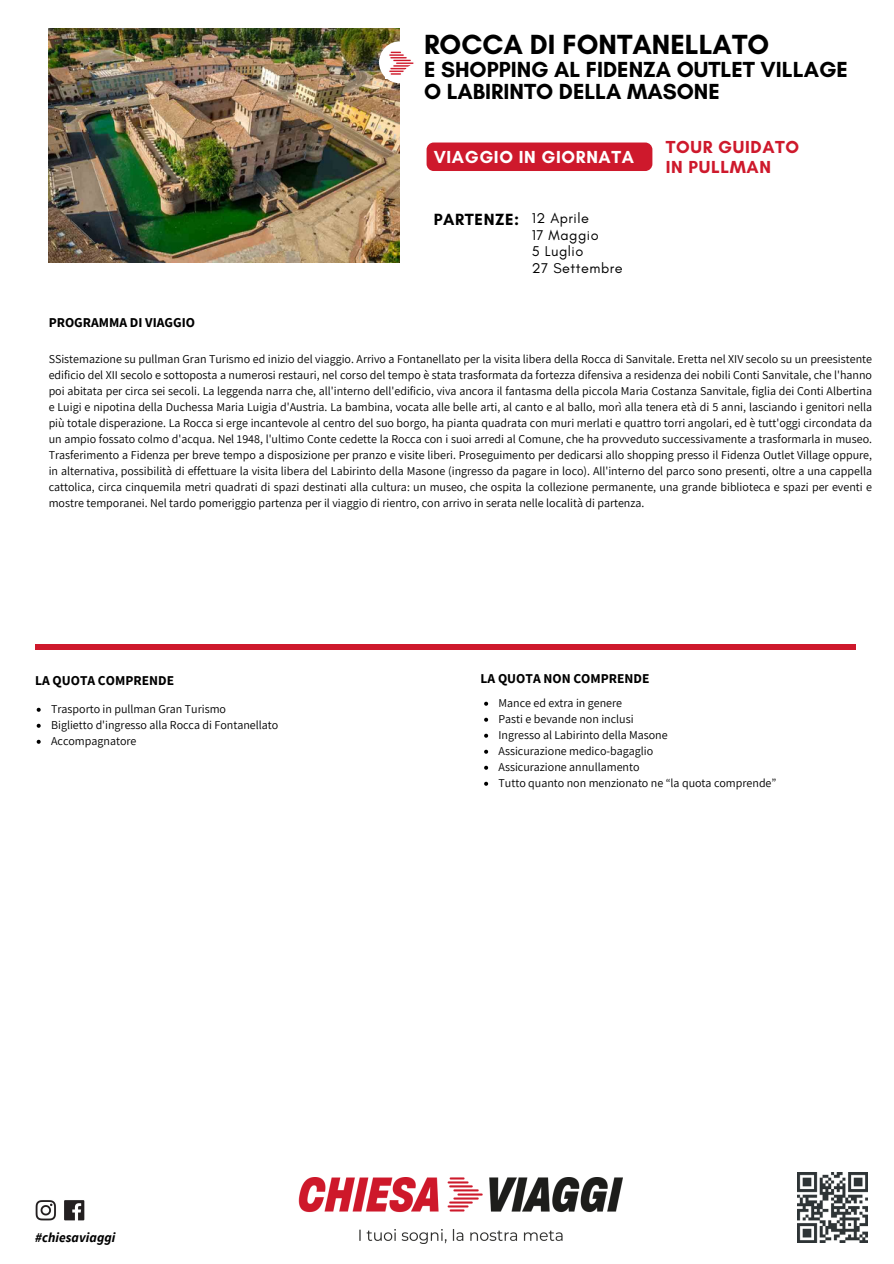
<style>
.page{position:relative;width:894px;height:1264px;background:#fff}
.page>*{position:absolute;margin:0;border:0;box-sizing:border-box;transform-origin:0 0}
.t1{font:700 28.2px "Glacial Indifference";color:#000}
.t2{font:700 22.2px/21.3px "Glacial Indifference";color:#000}
.t3{font:700 17.7px/20.2px "Glacial Indifference";letter-spacing:.035em;color:#ce192c}
.t4{font:700 17.7px "Glacial Indifference";letter-spacing:.035em;color:#fff}
.t5{font:700 16.5px "Glacial Indifference";letter-spacing:.035em;color:#000}
.t6{font:14.4px/16.6px "Glacial Indifference";letter-spacing:.035em;color:#000}
.t7{font:700 13.5px "Source Sans Pro";color:#000}
.t8{font:italic 700 13.5px "Source Sans Pro";letter-spacing:.005em;color:#000}
.t9{font:12px/16px "Assistant";color:#000;text-align:justify}
</style>
<div class="page">
<div style="left:35px;top:644px;width:820px;height:5px;background:#ce192c"></div>
<img style="left:49px;top:28px;width:351px;height:234px">
<div style="left:379px;top:41px;width:42px;height:42px;background:#fff;border-radius:50%"></div>
<img style="left:385px;top:51px;width:29px;height:27px">
<img style="left:298px;top:1177px;width:324px;height:65px">
<img style="left:797px;top:1172px;width:70px;height:70px">
<img style="left:35px;top:1200px;width:50px;height:21px">
<div style="left:400px;top:62px;width:42px;height:42px;background:#fff;border-radius:50%"></div>
<div style="left:426px;top:142px;width:226px;height:29px;background:#ce192c;border-radius:7px"></div>
<svg style="left:37px;top:707px;width:4px;height:4px"></svg>
<svg style="left:37px;top:723px;width:4px;height:4px"></svg>
<svg style="left:37px;top:739px;width:4px;height:4px"></svg>
<svg style="left:484px;top:701px;width:4px;height:4px"></svg>
<svg style="left:484px;top:717px;width:4px;height:4px"></svg>
<svg style="left:484px;top:733px;width:4px;height:4px"></svg>
<svg style="left:484px;top:749px;width:4px;height:4px"></svg>
<svg style="left:484px;top:765px;width:4px;height:4px"></svg>
<svg style="left:484px;top:781px;width:4px;height:4px"></svg>
<p class="t1" style="left:424px;top:27px;width:346px">ROCCA DI FONTANELLATO</p>
<p class="t2" style="left:424px;top:59px;width:425px">E SHOPPING AL FIDENZA OUTLET VILLAGE<br>O LABIRINTO DELLA MASONE</p>
<p class="t7" style="left:49px;top:314px;width:148px">PROGRAMMA DI VIAGGIO</p>
<p class="t4" style="left:433px;top:146px;width:202px">VIAGGIO IN GIORNATA</p>
<h2 class="t5" style="left:433px;top:209px;width:87px">PARTENZE:</h2>
<p class="t6" style="left:531px;top:210px;width:92px">12 Aprile<br>17 Maggio<br>5 Luglio<br>27 Settembre</p>
<h2 class="t3" style="left:665px;top:136px;width:135px">TOUR GUIDATO<br>IN PULLMAN</h2>
<h3 class="t9" style="left:49px;top:350px;width:824px">SSistemazione su pullman Gran Turismo ed inizio del viaggio. Arrivo a Fontanellato per la visita libera della Rocca di Sanvitale. Eretta nel XIV secolo su un preesistente edificio del XII secolo e sottoposta a numerosi restauri, nel corso del tempo è stata trasformata da fortezza difensiva a residenza dei nobili Conti Sanvitale, che l'hanno poi abitata per circa sei secoli. La leggenda narra che, all'interno dell'edificio, viva ancora il fantasma della piccola Maria Costanza Sanvitale, figlia dei Conti Albertina e Luigi e nipotina della Duchessa Maria Luigia d'Austria. La bambina, vocata alle belle arti, al canto e al ballo, morì alla tenera età di 5 anni, lasciando i genitori nella più totale disperazione. La Rocca si erge incantevole al centro del suo borgo, ha pianta quadrata con muri merlati e quattro torri angolari, ed è tutt'oggi circondata da un ampio fossato colmo d'acqua. Nel 1948, l'ultimo Conte cedette la Rocca con i suoi arredi al Comune, che ha provveduto successivamente a trasformarla in museo.<br>Trasferimento a Fidenza per breve tempo a disposizione per pranzo e visite liberi. Proseguimento per dedicarsi allo shopping presso il Fidenza Outlet Village oppure, in alternativa, possibilità di effettuare la visita libera del Labirinto della Masone (ingresso da pagare in loco). All'interno del parco sono presenti, oltre a una cappella cattolica, circa cinquemila metri quadrati di spazi destinati alla cultura: un museo, che ospita la collezione permanente, una grande biblioteca e spazi per eventi e mostre temporanei. Nel tardo pomeriggio partenza per il viaggio di rientro, con arrivo in serata nelle località di partenza.</h3>
<p class="t7" style="left:35px;top:671px;width:140px">LA QUOTA COMPRENDE</p>
<h1 class="t7" style="left:480px;top:670px;width:170px">LA QUOTA NON COMPRENDE</h1>
<h3 class="t9" style="left:51px;top:700px;width:176px">Trasporto in pullman Gran Turismo</h3>
<h3 class="t9" style="left:51px;top:716px;width:228px">Biglietto d'ingresso alla Rocca di Fontanellato</h3>
<p class="t9" style="left:51px;top:732px;width:87px">Accompagnatore</p>
<h5 class="t8" style="left:35px;top:1228px;width:82px">#chiesaviaggi</h5>
<p class="t9" style="left:498px;top:694px;width:125px">Mance ed extra in genere</p>
<p class="t9" style="left:498px;top:710px;width:136px">Pasti e bevande non inclusi</p>
<p class="t9" style="left:498px;top:726px;width:171px">Ingresso al Labirinto della Masone</p>
<p class="t9" style="left:498px;top:742px;width:156px">Assicurazione medico-bagaglio</p>
<p class="t9" style="left:498px;top:758px;width:142px">Assicurazione annullamento</p>
<p class="t9" style="left:498px;top:774px;width:279px">Tutto quanto non menzionato ne “la quota comprende”</p>
</div>
